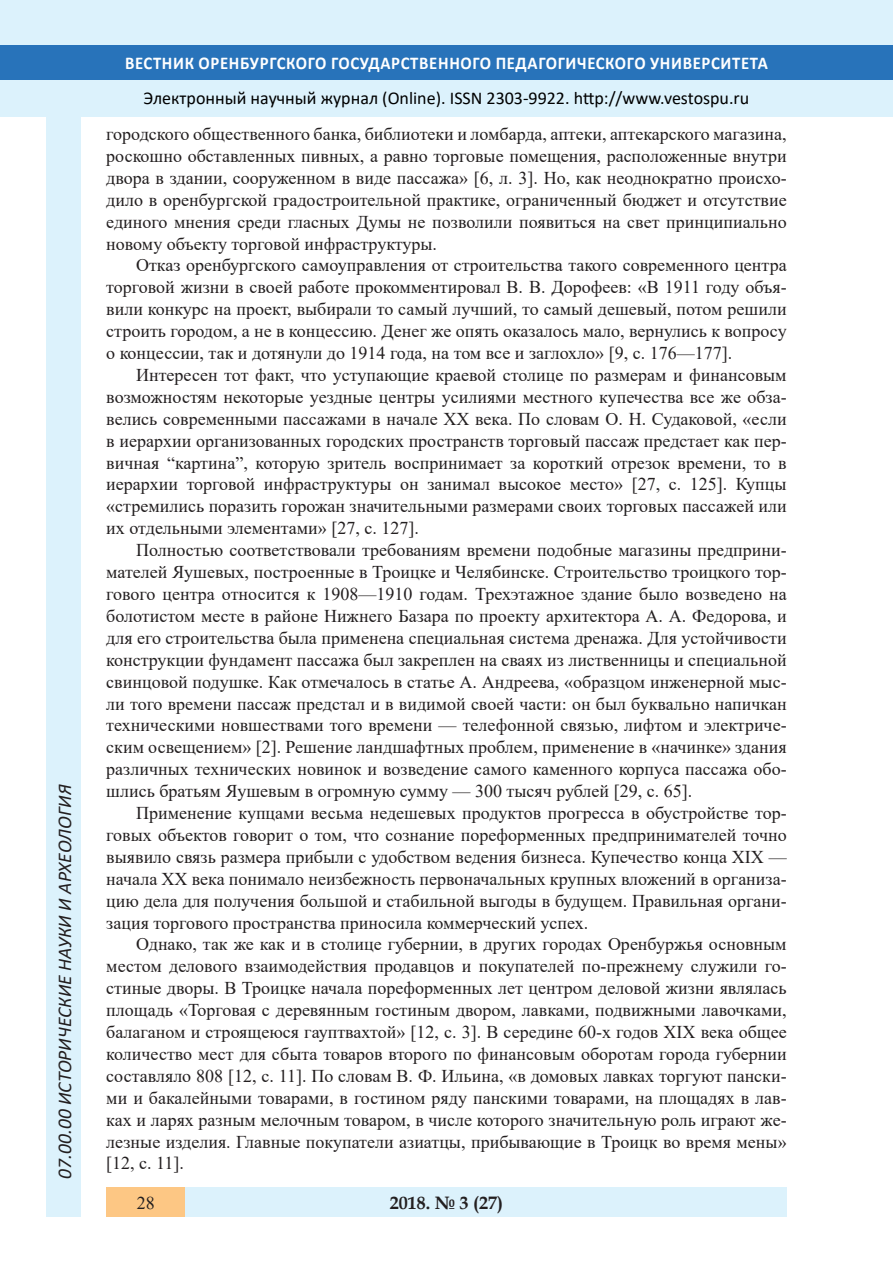
<style>
.page{position:relative;width:893px;height:1263px;background:#fff}
.page>*{position:absolute;margin:0;border:0;box-sizing:border-box;transform-origin:0 0}
.t1{font:italic 19.5px "Calibri";color:#231f20}
.Стиль2{font:18px/21.9px "Times New Roman";color:#231f20;text-align:justify}
.t2{font:18px "Calibri";color:#000}
.t3{font:700 18px "Calibri";letter-spacing:.04em;color:#fff;scale:.93 1}
.t4{font:700 18px "Book Antiqua";color:#231f20}
</style>
<div class="page">
<div style="left:0;top:0;width:893px;height:116px;background:#dcf2fc"></div>
<div style="left:0;top:45px;width:893px;height:34px;background:#2873ba"></div>
<div style="left:106px;top:1188px;width:681px;height:29px;background:#dcf2fc"></div>
<div style="left:106px;top:1188px;width:79px;height:29px;background:#fdc784"></div>
<div style="left:47px;top:116px;width:34px;height:1101px;background:#dcf2fc"></div>
<p class="t1" style="left:51px;top:1179px;width:395px;rotate:-90deg">07.00.00 ИСТОРИЧЕСКИЕ НАУКИ И АРХЕОЛОГИЯ</p>
<p class="t1" style="left:51px;top:1105px;width:206px;rotate:-90deg">БИОЛОГИЧЕСКИЕ НАУКИ</p>
<p class="t1" style="left:51px;top:1169px;width:11px;rotate:-90deg">3</p>
<p class="t3" style="left:125px;top:50px;width:693px">ВЕСТНИК ОРЕНБУРГСКОГО ГОСУДАРСТВЕННОГО ПЕДАГОГИЧЕСКОГО УНИВЕРСИТЕТА</p>
<p class="t2" style="left:144px;top:85px;width:607px">Электронный научный журнал (Online). ISSN 2303-9922. http://www.vestospu.ru</p>
<p class="t2" style="left:583px;top:85px;width:13px">t</p>
<p class="t2" style="left:583px;top:85px;width:13px">t</p>
<p class="Стиль2" style="left:106px;top:122px;width:682px">городского общественного банка, библиотеки и ломбарда, аптеки, аптекарского магазина, роскошно обставленных пивных, а равно торговые помещения, расположенные внутри двора в здании, сооруженном в виде пассажа» [6, л. 3]. Но, как неоднократно происхо&shy;дило в оренбургской градостроительной практике, ограниченный бюджет и отсутствие единого мнения среди гласных Думы не позволили появиться на свет принципиально новому объекту торговой инфраструктуры.</p>
<p class="Стиль2" style="left:106px;top:254px;width:682px;text-indent:30px">Отказ оренбургского самоуправления от строительства такого современного центра торговой жизни в своей работе прокомментировал В. В. Дорофеев: «В 1911 году объя&shy;вили конкурс на проект, выбирали то самый лучший, то самый дешевый, потом решили строить городом, а не в концессию. Денег же опять оказалось мало, вернулись к вопросу о концессии, так и дотянули до 1914 года, на том все и заглохло» [9, с. 176—177].</p>
<p class="Стиль2" style="left:106px;top:363px;width:682px;text-indent:30px">Интересен тот факт, что уступающие краевой столице по размерам и финансовым возможностям некоторые уездные центры усилиями местного купечества все же обза&shy;велись современными пассажами в начале XX века. По словам О. Н. Судаковой, «если в иерархии организованных городских пространств торговый пассаж предстает как пер&shy;вичная “картина”, которую зритель воспринимает за короткий отрезок времени, то в иерархии торговой инфраструктуры он занимал высокое место» [27, с. 125]. Купцы «стремились поразить горожан значительными размерами своих торговых пассажей или их отдельными элементами» [27, с. 127].</p>
<p class="Стиль2" style="left:106px;top:539px;width:682px;text-indent:30px">Полностью соответствовали требованиям времени подобные магазины предприни&shy;мателей Яушевых, построенные в Троицке и Челябинске. Строительство троицкого тор&shy;гового центра относится к 1908—1910 годам. Трехэтажное здание было возведено на болотистом месте в районе Нижнего Базара по проекту архитектора А. А. Федорова, и для его строительства была применена специальная система дренажа. Для устойчивости конструкции фундамент пассажа был закреплен на сваях из лиственницы и специальной свинцовой подушке. Как отмечалось в статье А. Андреева, «образцом инженерной мыс&shy;ли того времени пассаж предстал и в видимой своей части: он был буквально напичкан техническими новшествами того времени — телефонной связью, лифтом и электриче&shy;ским освещением» [2]. Решение ландшафтных проблем, применение в «начинке» здания различных технических новинок и возведение самого каменного корпуса пассажа обо&shy;шлись братьям Яушевым в огромную сумму — 300 тысяч рублей [29, с. 65].</p>
<p class="Стиль2" style="left:106px;top:801px;width:682px;text-indent:30px">Применение купцами весьма недешевых продуктов прогресса в обустройстве тор&shy;говых объектов говорит о том, что сознание пореформенных предпринимателей точно выявило связь размера прибыли с удобством ведения бизнеса. Купечество конца XIX — начала XX века понимало неизбежность первоначальных крупных вложений в организа&shy;цию дела для получения большой и стабильной выгоды в будущем. Правильная органи&shy;зация торгового пространства приносила коммерческий успех.</p>
<p class="Стиль2" style="left:106px;top:933px;width:682px;text-indent:30px">Однако, так же как и в столице губернии, в других городах Оренбуржья основным местом делового взаимодействия продавцов и покупателей по-прежнему служили го&shy;стиные дворы. В Троицке начала пореформенных лет центром деловой жизни являлась площадь «Торговая с деревянным гостиным двором, лавками, подвижными лавочками, балаганом и строящеюся гауптвахтой» [12, с. 3]. В середине 60-х годов XIX века общее количество мест для сбыта товаров второго по финансовым оборотам города губернии составляло 808 [12, с. 11]. По словам В. Ф. Ильина, «в домовых лавках торгуют пански&shy;ми и бакалейными товарами, в гостином ряду панскими товарами, на площадях в лав&shy;ках и ларях разным мелочным товаром, в числе которого значительную роль играют же&shy;лезные изделия. Главные покупатели азиатцы, прибывающие в Троицк во время мены» [12, с. 11].</p>
<p class="t4" style="left:390px;top:1190px;width:115px">2018. № 3 (27)</p>
<p class="Стиль2" style="left:137px;top:1191px;width:19px">28</p>
<p class="t4" style="left:460px;top:1190px;width:39px">2 6</p>
<p class="t4" style="left:460px;top:1190px;width:39px">1 5</p>
</div>
